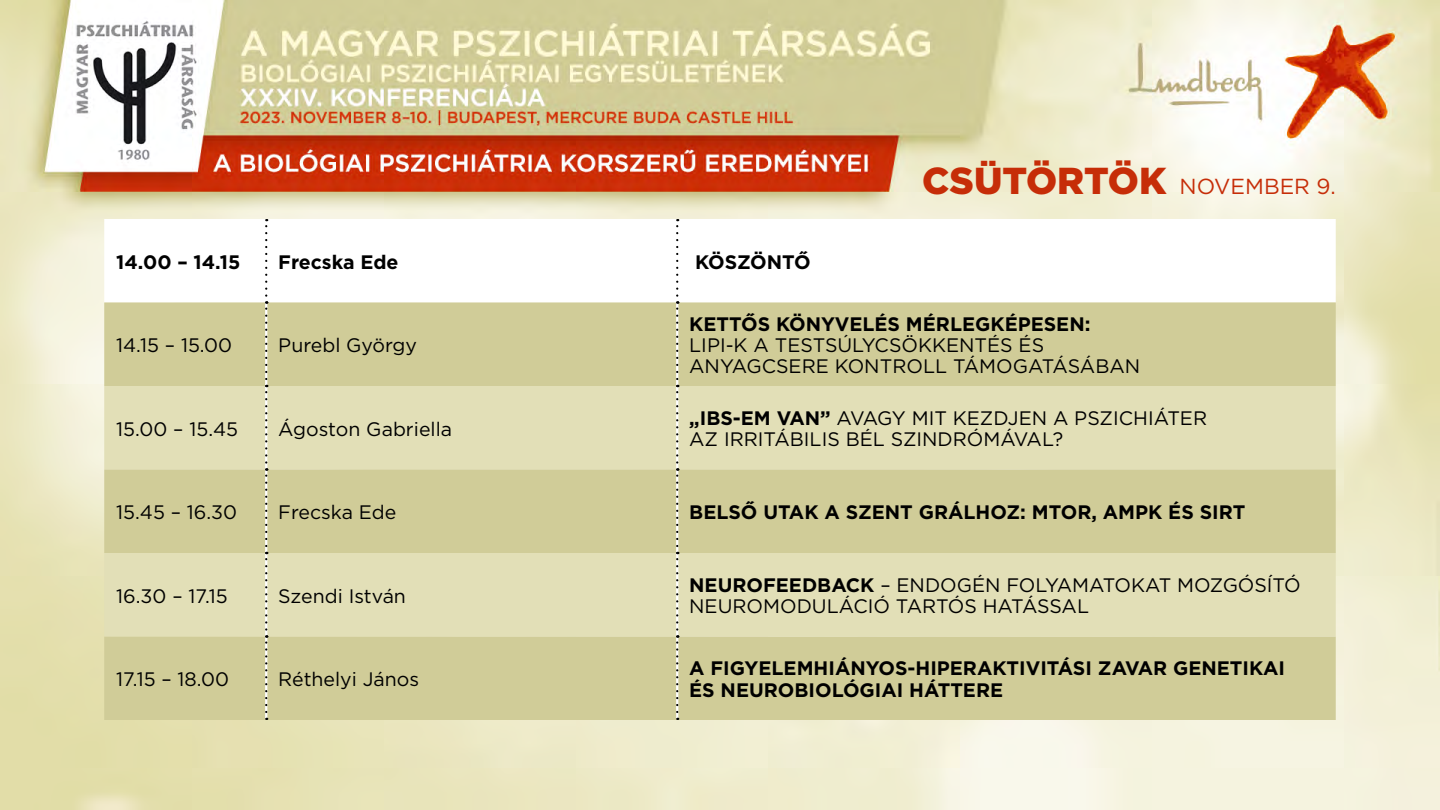
<style>
.page{position:relative;width:1440px;height:810px;background:#fff}
.page>*{position:absolute;margin:0;border:0;box-sizing:border-box;transform-origin:0 0}
.t1{font:21.75px "Gotham";color:#c62d08}
.t2{font:19.5px/21px "Gotham";color:#000}
.t3{font:700 19.5px/22.5px "Gotham";color:#000}
.s1{font-weight:900;font-size:37.5px}
.s2{font-weight:700}
</style>
<div class="page">
<img style="left:0;top:0;width:1440px;height:810px">
<svg style="left:104px;top:219px;width:1232px;height:83px"></svg>
<div style="left:104px;top:302px;width:1232px;height:84px;background:#d0cc98"></div>
<div style="left:104px;top:386px;width:1232px;height:84px;background:#e2dfb7"></div>
<div style="left:104px;top:470px;width:1232px;height:250px;background:#d0cc98"></div>
<div style="left:104px;top:553px;width:1232px;height:83px;background:#e2dfb7"></div>
<hr style="left:265px;top:303px;width:2px;height:83px;background:#fff">
<hr style="left:265px;top:470px;width:2px;height:83px;background:#fff">
<hr style="left:265px;top:637px;width:2px;height:82px;background:#fff">
<hr style="left:676px;top:303px;width:2px;height:83px;background:#fff">
<hr style="left:676px;top:470px;width:2px;height:83px;background:#fff">
<hr style="left:676px;top:637px;width:2px;height:82px;background:#fff">
<svg style="left:265px;top:219px;width:2px;height:160px"></svg>
<svg style="left:265px;top:385px;width:2px;height:161px"></svg>
<svg style="left:265px;top:552px;width:2px;height:160px"></svg>
<svg style="left:676px;top:219px;width:2px;height:160px"></svg>
<svg style="left:676px;top:385px;width:2px;height:161px"></svg>
<svg style="left:676px;top:552px;width:2px;height:160px"></svg>
<p class="t3" style="left:116px;top:250px;width:126px">14.00 – 14.15</p>
<p class="t3" style="left:278px;top:250px;width:122px">Frecska Ede</p>
<p class="t3" style="left:695px;top:250px;width:117px">KÖSZÖNTŐ</p>
<p class="t1" style="left:922px;top:172px;width:415px"><span class="s1">CSÜTÖRTÖK</span> NOVEMBER 9.</p>
<p class="t2" style="left:116px;top:334px;width:117px">14.15 – 15.00</p>
<p class="t2" style="left:278px;top:334px;width:140px">Purebl György</p>
<p class="t3" style="left:689px;top:313px;width:403px">KETTŐS KÖNYVELÉS MÉRLEGKÉPESEN:</p>
<p class="t2" style="left:689px;top:334px;width:452px">LIPI-K A TESTSÚLYCSÖKKENTÉS ÉS<br>ANYAGCSERE KONTROLL TÁMOGATÁSÁBAN</p>
<p class="t2" style="left:116px;top:418px;width:123px">15.00 – 15.45</p>
<p class="t2" style="left:278px;top:418px;width:175px">Ágoston Gabriella</p>
<p class="t2" style="left:689px;top:407px;width:519px"><span class="s2">„IBS-EM VAN”</span> AVAGY MIT KEZDJEN A PSZICHIÁTER<br>AZ IRRITÁBILIS BÉL SZINDRÓMÁVAL?</p>
<p class="t2" style="left:116px;top:501px;width:122px">15.45 – 16.30</p>
<p class="t2" style="left:278px;top:501px;width:120px">Frecska Ede</p>
<p class="t3" style="left:689px;top:501px;width:558px">BELSŐ UTAK A SZENT GRÁLHOZ: MTOR, AMPK ÉS SIRT</p>
<p class="t2" style="left:116px;top:585px;width:113px">16.30 – 17.15</p>
<p class="t2" style="left:278px;top:585px;width:129px">Szendi István</p>
<p class="t2" style="left:116px;top:668px;width:114px">17.15 – 18.00</p>
<p class="t2" style="left:278px;top:668px;width:142px">Réthelyi János</p>
<p class="t2" style="left:689px;top:574px;width:613px"><span class="s2">NEUROFEEDBACK</span> – ENDOGÉN FOLYAMATOKAT MOZGÓSÍTÓ<br>NEUROMODULÁCIÓ TARTÓS HATÁSSAL</p>
<p class="t3" style="left:689px;top:657px;width:597px">A FIGYELEMHIÁNYOS-HIPERAKTIVITÁSI ZAVAR GENETIKAI<br>ÉS NEUROBIOLÓGIAI HÁTTERE</p>
</div>
